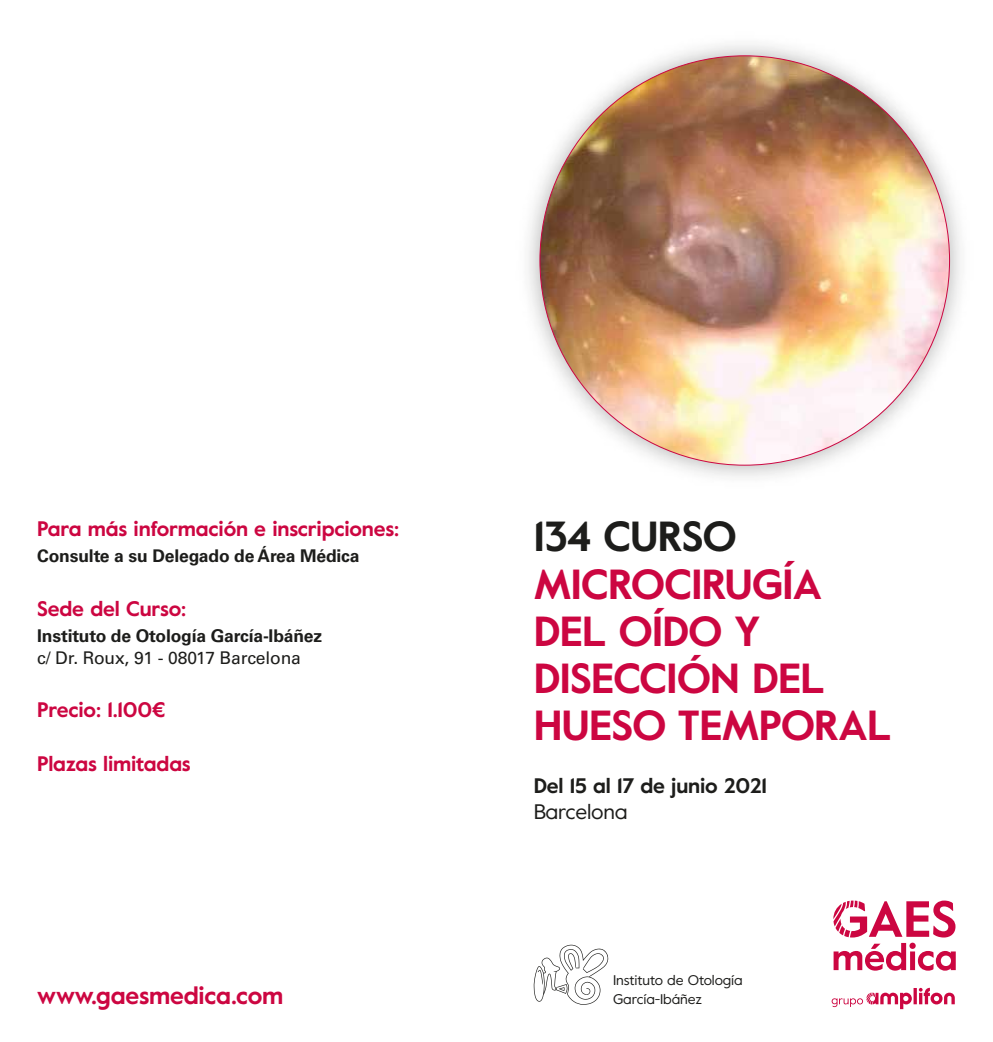
<style>
.page{position:relative;width:993px;height:1042px;background:#fff}
.page>*{position:absolute;margin:0;border:0;box-sizing:border-box;transform-origin:0 0}
.t1{font:700 42px/47.2px "Value";letter-spacing:-.015em;color:#cc0641}
.t2{font:700 42px "Value";letter-spacing:-.015em;color:#1d1d1b}
.t3{font:700 24.5px "Value";letter-spacing:-.01em;color:#cc0641}
.t4{font:700 21px "Value";letter-spacing:-.01em;color:#cc0641}
.t5{font:700 21px "Value";letter-spacing:-.01em;color:#1d1d1b}
.t6{font:21px "Value";letter-spacing:-.01em;color:#1d1d1b}
.t7{font:700 17.5px "Univers LT Std";letter-spacing:-.01em;color:#1d1d1b}
.t8{font:17.5px "Univers LT Std";letter-spacing:-.01em;color:#1d1d1b}
.t9{font:14px/19.2px "Value";letter-spacing:-.01em;color:#1d1d1b}
</style>
<div class="page">
<svg style="left:831px;top:900px;width:124px;height:109px"></svg>
<svg style="left:533px;top:944px;width:75px;height:61px"></svg>
<img style="left:528px;top:45px;width:432px;height:432px">
<img style="left:539px;top:56px;width:410px;height:409px;border-radius:205px">
<p class="t4" style="left:37px;top:514px;width:363px">Para más información e inscripciones:</p>
<p class="t7" style="left:37px;top:546px;width:324px">Consulte a su Delegado de Área Médica</p>
<p class="t4" style="left:37px;top:593px;width:150px">Sede del Curso:</p>
<p class="t7" style="left:37px;top:625px;width:286px">Instituto de Otología García-Ibáñez</p>
<p class="t8" style="left:37px;top:648px;width:265px">c/ Dr. Roux, 91 - 08017 Barcelona</p>
<p class="t4" style="left:37px;top:695px;width:130px">Precio: 1.100€</p>
<p class="t4" style="left:37px;top:748px;width:155px">Plazas limitadas</p>
<p class="t3" style="left:37px;top:979px;width:247px">www.gaesmedica.com</p>
<h1 class="t2" style="left:533px;top:507px;width:204px">134 CURSO</h1>
<h1 class="t1" style="left:533px;top:560px;width:359px">MICROCIRUGÍA<br>DEL OÍDO Y<br>DISECCIÓN DEL<br>HUESO TEMPORAL</h1>
<p class="t5" style="left:533px;top:771px;width:235px">Del 15 al 17 de junio 2021</p>
<p class="t6" style="left:533px;top:797px;width:95px">Barcelona</p>
<p class="t9" style="left:613px;top:970px;width:131px">Instituto de Otología<br>García-Ibáñez</p>
</div>
